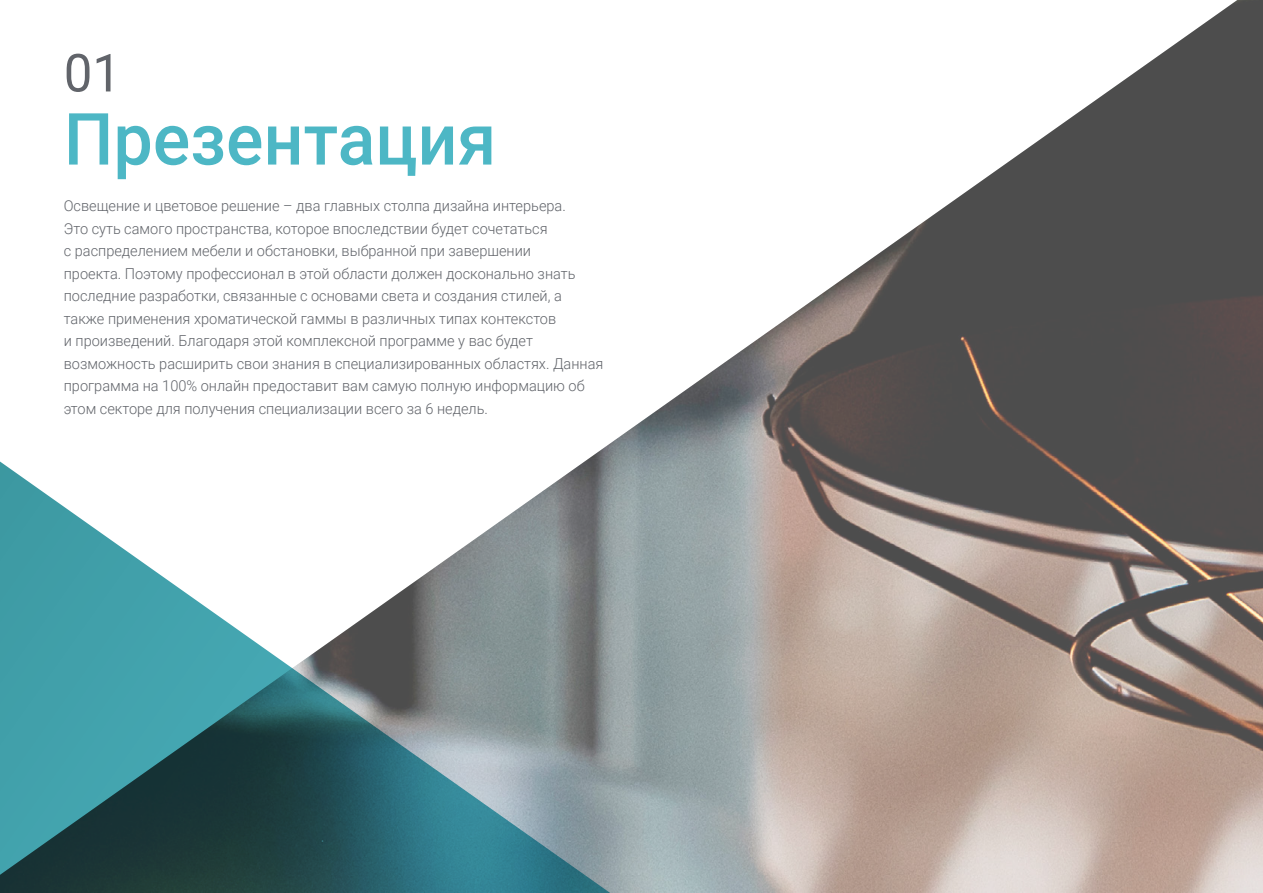
<style>
.page{position:relative;width:1263px;height:893px;background:#fff}
.page>*{position:absolute;margin:0;border:0;box-sizing:border-box;transform-origin:0 0}
.t1{font:500 72px "Roboto";color:#4db7c5}
.t2{font:52.5px "Roboto";color:#61646a}
.t3{font:300 15px/22.5px "Roboto";color:#61646a}
</style>
<div class="page">
<img style="left:606px;top:0;width:657px;height:893px">
<svg style="left:0;top:446px;width:640px;height:447px"></svg>
<h2 class="t2" style="left:64px;top:36px;width:59px">01</h2>
<h1 class="t1" style="left:64px;top:89px;width:434px">Презентация</h1>
<p class="t3" style="left:64px;top:194px;width:541px">Освещение и цветовое решение – два главных столпа дизайна интерьера.<br>Это суть самого пространства, которое впоследствии будет сочетаться<br>с распределением мебели и обстановки, выбранной при завершении<br>проекта. Поэтому профессионал в этой области должен досконально знать последние разработки, связанные с основами света и создания стилей, а также применения хроматической гаммы в различных типах контекстов<br>и произведений. Благодаря этой комплексной программе у вас будет возможность расширить свои знания в специализированных областях. Данная программа на 100% онлайн предоставит вам самую полную информацию об этом секторе для получения специализации всего за 6 недель.</p>
</div>
